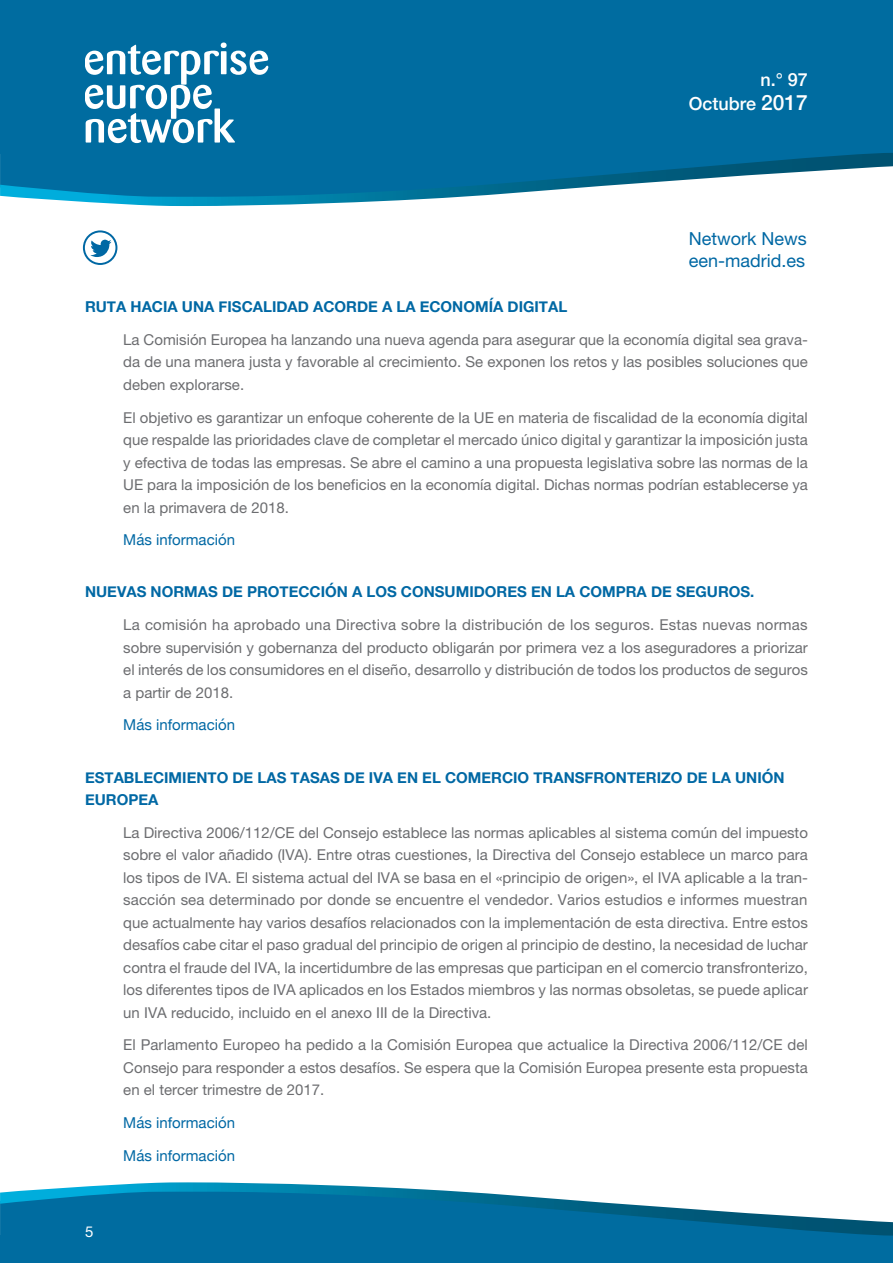
<style>
.page{position:relative;width:893px;height:1263px;background:#fff}
.page>*{position:absolute;margin:0;border:0;box-sizing:border-box;transform-origin:0 0}
.t1{font:18px/22.5px "Helvetica Neue";color:#0068a4}
.t2{font:500 18px/24px "Helvetica Neue";color:#fff;text-align:right}
._05__Textos_noticias{font:15px/22.5px "Helvetica Neue";color:#6c6d70;text-align:justify}
._12__Ladillo_2{font:700 15px/22.5px "Helvetica Neue";color:#0068a4}
._08__Registro_e_info{font:15px "Helvetica Neue";color:#0068a4}
.t3{font:15px "Helvetica Neue";color:#fff}
.s1{font-size:21px}
</style>
<div class="page">
<div style="left:0;top:0;width:893px;height:153px;background:#006ca0"></div>
<svg style="left:0;top:153px;width:893px;height:53px"></svg>
<svg style="left:85px;top:43px;width:183px;height:100px"></svg>
<div style="left:0;top:1235px;width:893px;height:28px;background:#006ca0"></div>
<svg style="left:0;top:1182px;width:893px;height:53px"></svg>
<div style="left:83px;top:230px;width:34px;height:35px;border:2px solid #0068a4;border-radius:50%"></div>
<svg style="left:90px;top:240px;width:22px;height:17px"></svg>
<p class="t2" style="left:689px;top:66px;width:121px">n.° 97<br>Octubre <span class="s1">2017</span></p>
<p class="t1" style="left:689px;top:227px;width:119px">Network News een-madrid.es</p>
<p class="_12__Ladillo_2" style="left:85px;top:296px;width:484px">RUTA HACIA UNA FISCALIDAD ACORDE A LA ECONOMÍA DIGITAL</p>
<p class="_05__Textos_noticias" style="left:123px;top:328px;width:686px">La Comisión Europea ha lanzando una nueva agenda para asegurar que la economía digital sea grava&shy;da de una manera justa y favorable al crecimiento. Se exponen los retos y las posibles soluciones que deben explorarse.</p>
<p class="_05__Textos_noticias" style="left:123px;top:406px;width:686px">El objetivo es garantizar un enfoque coherente de la UE en materia de fiscalidad de la economía digital que respalde las prioridades clave de completar el mercado único digital y garantizar la imposición justa y efectiva de todas las empresas. Se abre el camino a una propuesta legislativa sobre las normas de la UE para la imposición de los beneficios en la economía digital. Dichas normas podrían establecerse ya en la primavera de 2018.</p>
<p class="_08__Registro_e_info" style="left:123px;top:529px;width:113px">Más información</p>
<p class="_12__Ladillo_2" style="left:85px;top:581px;width:671px">NUEVAS NORMAS DE PROTECCIÓN A LOS CONSUMIDORES EN LA COMPRA DE SEGUROS.</p>
<p class="_05__Textos_noticias" style="left:123px;top:613px;width:686px">La comisión ha aprobado una Directiva sobre la distribución de los seguros. Estas nuevas normas sobre supervisión y gobernanza del producto obligarán por primera vez a los aseguradores a priorizar el interés de los consumidores en el diseño, desarrollo y distribución de todos los productos de seguros a partir de 2018.</p>
<p class="_08__Registro_e_info" style="left:123px;top:714px;width:113px">Más información</p>
<p class="_12__Ladillo_2" style="left:85px;top:766px;width:701px">ESTABLECIMIENTO DE LAS TASAS DE IVA EN EL COMERCIO TRANSFRONTERIZO DE LA UNIÓN<br>EUROPEA</p>
<p class="_05__Textos_noticias" style="left:123px;top:821px;width:686px">La Directiva 2006/112/CE del Consejo establece las normas aplicables al sistema común del impuesto sobre el valor añadido (IVA). Entre otras cuestiones, la Directiva del Consejo establece un marco para los tipos de IVA. El sistema actual del IVA se basa en el «principio de origen», el IVA aplicable a la tran&shy;sacción sea determinado por donde se encuentre el vendedor. Varios estudios e informes muestran que actualmente hay varios desafíos relacionados con la implementación de esta directiva. Entre estos desafíos cabe citar el paso gradual del principio de origen al principio de destino, la necesidad de luchar contra el fraude del IVA, la incertidumbre de las empresas que participan en el comercio transfronterizo, los diferentes tipos de IVA aplicados en los Estados miembros y las normas obsoletas, se puede aplicar un IVA reducido, incluido en el anexo III de la Directiva.</p>
<p class="_05__Textos_noticias" style="left:123px;top:1033px;width:686px">El Parlamento Europeo ha pedido a la Comisión Europea que actualice la Directiva 2006/112/CE del Consejo para responder a estos desafíos. Se espera que la Comisión Europea presente esta propuesta en el tercer trimestre de 2017.</p>
<p class="_08__Registro_e_info" style="left:123px;top:1112px;width:113px">Más información</p>
<p class="_08__Registro_e_info" style="left:123px;top:1144px;width:113px">Más información</p>
<p class="t3" style="left:85px;top:1222px;width:10px">5</p>
</div>
